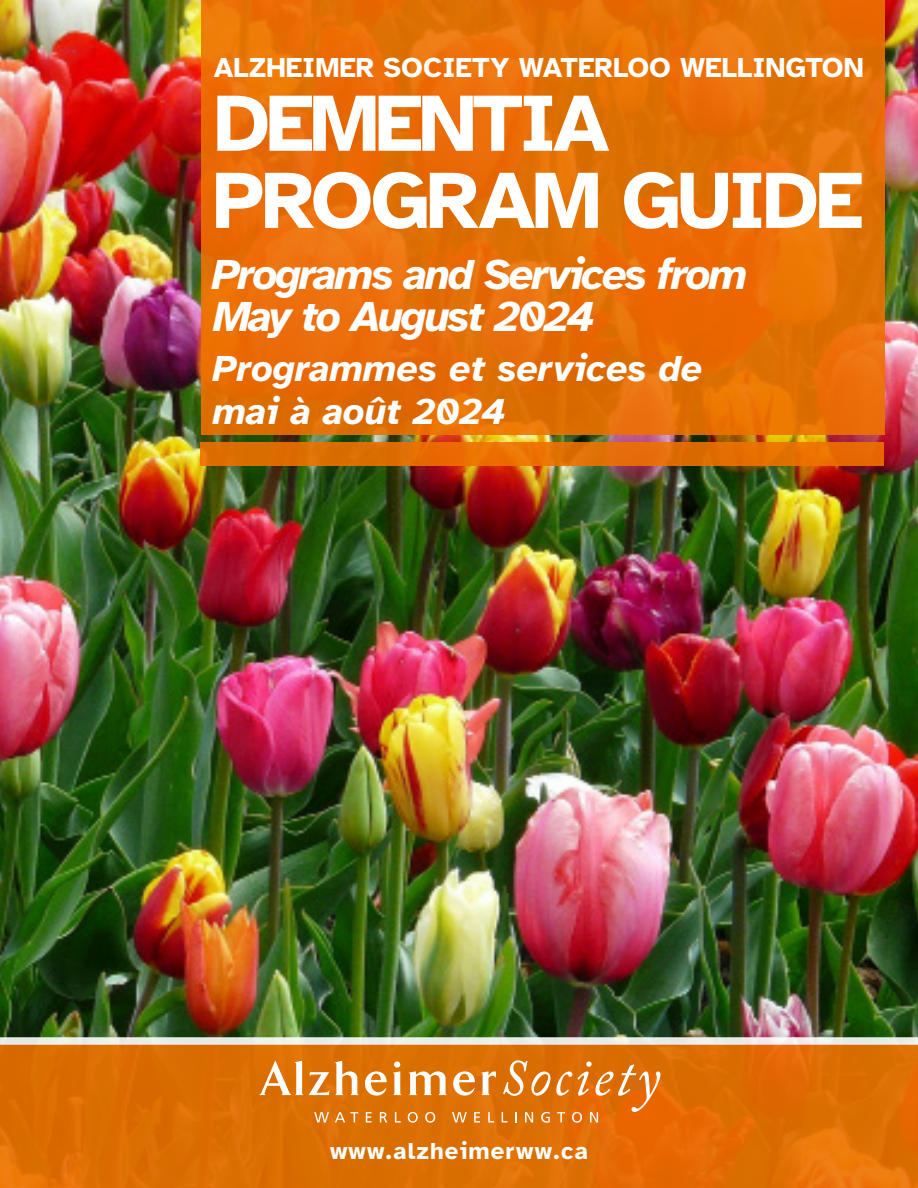
<style>
.page{position:relative;width:918px;height:1188px;background:#fff}
.page>*{position:absolute;margin:0;border:0;box-sizing:border-box;transform-origin:0 0}
.t1{font:700 82.5px "Atkinson Hyperlegible";letter-spacing:-.04em;color:#fff}
.t2{font:italic 700 43.5px "Atkinson Hyperlegible";letter-spacing:-.05em;color:#fff}
.t3{font:italic 700 37.5px "Atkinson Hyperlegible";color:#fff}
.t4{font:700 28.5px "Atkinson Hyperlegible";color:#fff}
.Text_Center{font:700 24px "Atkinson Hyperlegible";letter-spacing:.05em;color:#fff}
</style>
<div class="page">
<img style="left:0;top:0;width:918px;height:1037px">
<svg style="left:201px;top:0;width:684px;height:435px;background:#e56e06"></svg>
<div style="left:200px;top:443px;width:684px;height:23px;background:#e36d01"></div>
<svg style="left:0;top:1037px;width:918px;height:151px;background:#dd7410"></svg>
<svg style="left:259px;top:1060px;width:44px;height:35px"></svg>
<svg style="left:309px;top:1072px;width:20px;height:23px"></svg>
<svg style="left:335px;top:1061px;width:24px;height:34px"></svg>
<svg style="left:365px;top:1071px;width:22px;height:25px"></svg>
<svg style="left:393px;top:1061px;width:9px;height:34px"></svg>
<svg style="left:408px;top:1071px;width:39px;height:24px"></svg>
<svg style="left:453px;top:1071px;width:22px;height:25px"></svg>
<svg style="left:481px;top:1071px;width:15px;height:24px"></svg>
<svg style="left:503px;top:1060px;width:47px;height:36px"></svg>
<svg style="left:314px;top:1112px;width:15px;height:10px"></svg>
<svg style="left:335px;top:1112px;width:23px;height:10px"></svg>
<svg style="left:366px;top:1112px;width:6px;height:10px"></svg>
<svg style="left:380px;top:1112px;width:7px;height:10px"></svg>
<svg style="left:395px;top:1112px;width:6px;height:10px"></svg>
<svg style="left:408px;top:1112px;width:10px;height:11px"></svg>
<svg style="left:425px;top:1112px;width:10px;height:11px"></svg>
<svg style="left:452px;top:1112px;width:15px;height:10px"></svg>
<svg style="left:474px;top:1112px;width:6px;height:10px"></svg>
<svg style="left:488px;top:1112px;width:6px;height:10px"></svg>
<svg style="left:502px;top:1112px;width:5px;height:10px"></svg>
<svg style="left:525px;top:1112px;width:8px;height:10px"></svg>
<svg style="left:541px;top:1112px;width:9px;height:11px"></svg>
<svg style="left:556px;top:1061px;width:104px;height:62px;background:#e57e26"></svg>
<p class="t4" style="left:214px;top:51px;width:651px">ALZHEIMER SOCIETY WATERLOO WELLINGTON</p>
<p class="t1" style="left:214px;top:76px;width:397px">DEMENTIA</p>
<p class="t1" style="left:213px;top:153px;width:652px">PROGRAM GUIDE</p>
<p class="t2" style="left:213px;top:249px;width:537px">Programs and Services from</p>
<p class="t2" style="left:214px;top:291px;width:384px">May to August 2024</p>
<p class="t3" style="left:213px;top:347px;width:491px">Programmes et services de</p>
<p class="t3" style="left:213px;top:390px;width:295px">mai à août 2024</p>
<p class="Text_Center" style="left:330px;top:1138px;width:260px">www.alzheimerww.ca</p>
</div>
